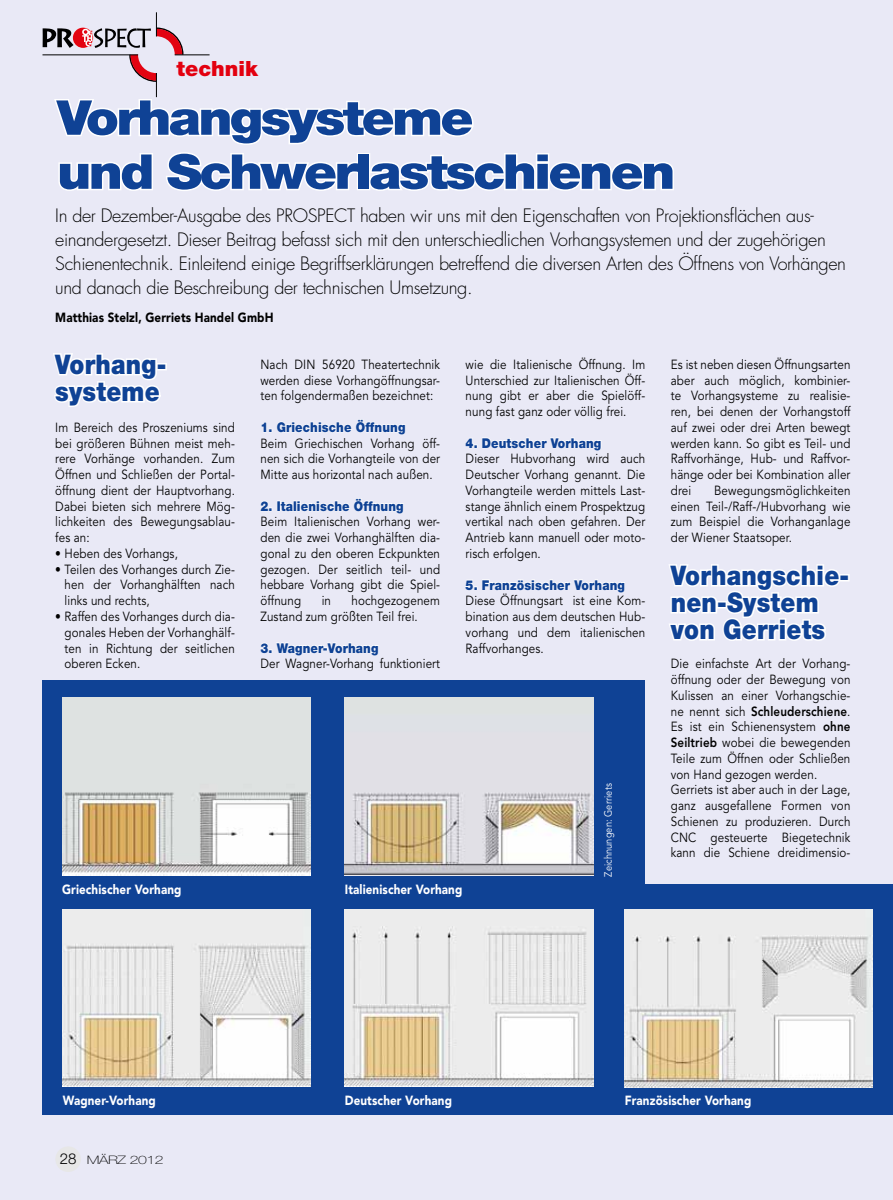
<style>
.page{position:relative;width:893px;height:1200px;background:#fff}
.page>*{position:absolute;margin:0;border:0;box-sizing:border-box;transform-origin:0 0}
.t1{font:900 48px/54px "Helvetica Neue";letter-spacing:-.05em;color:#0f4295;scale:1.1 1}
.t2{font:900 27px/27px "Helvetica Neue";letter-spacing:.01em;color:#0f4295;scale:.88 1}
.t3{font:900 21px "Helvetica Neue";color:#e3000f}
.t4{font:300 18px/24px "Futura";letter-spacing:-.02em;color:#000}
.t5{font:900 13.5px "Helvetica Neue";letter-spacing:.01em;color:#0f4295;scale:.88 1}
.t6{font:13.2px/15.8px "Avenir";letter-spacing:.01em;color:#000;text-align:justify;scale:.88 1}
.t7{font:900 13.2px "Avenir";letter-spacing:.01em;color:#fff;scale:.88 1}
.t8{font:900 13.2px "Avenir";letter-spacing:.01em;color:#000;scale:.88 1}
.t9{font:100 11.7px "Helvetica Neue";letter-spacing:-.025em;color:#000;scale:1.35 1}
.t10{font:10.5px "Avenir";letter-spacing:.01em;color:#fff;scale:.88 1}
.s1{font-weight:800}
.s2{font-weight:300;font-size:15px}
</style>
<div class="page">
<div style="left:0;top:0;width:893px;height:1199px;background:#e9e9f6"></div>
<div style="left:156px;top:363px;width:11px;height:7px;border:3px solid #fff"></div>
<svg style="left:53px;top:353px;width:110px;height:54px"></svg>
<div style="left:839px;top:574px;width:11px;height:7px;border:3px solid #fff"></div>
<svg style="left:669px;top:564px;width:173px;height:77px"></svg>
<svg style="left:465px;top:437px;width:136px;height:14px"></svg>
<svg style="left:465px;top:579px;width:160px;height:13px"></svg>
<svg style="left:261px;top:419px;width:145px;height:16px"></svg>
<svg style="left:260px;top:498px;width:144px;height:16px"></svg>
<svg style="left:260px;top:642px;width:119px;height:13px"></svg>
<div style="left:55px;top:1146px;width:26px;height:25px;background:#e7e7e7;border-radius:50%"></div>
<svg style="left:43px;top:13px;width:631px;height:178px"></svg>
<div style="left:583px;top:883px;width:310px;height:231px;background:#0f4295"></div>
<div style="left:43px;top:680px;width:602px;height:434px;background:#0f4295"></div>
<img style="left:62px;top:697px;width:249px;height:178px">
<img style="left:62px;top:909px;width:249px;height:177px">
<img style="left:345px;top:697px;width:249px;height:178px">
<img style="left:345px;top:909px;width:249px;height:177px">
<img style="left:624px;top:909px;width:249px;height:177px">
<h3 class="t3" style="left:177px;top:56px;width:83px">technik</h3>
<h1 class="t1" style="left:57px;top:90px;width:564px">Vorhangsysteme<br>und Schwerlastschienen</h1>
<p class="t4" style="left:55px;top:204px;width:792px">In der Dezember-Ausgabe des PROSPECT haben wir uns mit den Eigenschaften von Projektionsflächen aus&shy;einandergesetzt. Dieser Beitrag befasst sich mit den unterschiedlichen Vorhangsystemen und der zugehörigen Schienentechnik. Einleitend einige Begriffserklärungen betreffend die diversen Arten des Öffnens von Vorhängen und danach die Beschreibung der technischen Umsetzung.</p>
<p class="t8" style="left:55px;top:309px;width:249px">Matthias Stelzl, Gerriets Handel GmbH</p>
<h2 class="t2" style="left:55px;top:350px;width:128px">Vorhang&shy;systeme</h2>
<p class="t6" style="left:55px;top:419px;width:206px">Im Bereich des Proszeniums sind bei größeren Bühnen meist meh&shy;rere Vorhänge vorhanden. Zum Öffnen und Schließen der Portal&shy;öffnung dient der Hauptvorhang.<br>Dabei bieten sich mehrere Mög&shy;lichkeiten des Bewegungsablau&shy;fes an:</p>
<p class="t6" style="left:55px;top:545px;width:141px">• Heben des Vorhangs,</p>
<p class="t6" style="left:65px;top:561px;width:195px;text-indent:-9px">• Teilen des Vorhanges durch Zie&shy;hen der Vorhanghälften nach links und rechts,</p>
<p class="t6" style="left:65px;top:608px;width:195px;text-indent:-9px">• Raffen des Vorhanges durch dia&shy;gonales Heben der Vorhanghälf&shy;ten in Richtung der seitlichen oberen Ecken.</p>
<p class="t7" style="left:62px;top:880px;width:137px">Griechischer Vorhang</p>
<p class="t6" style="left:260px;top:356px;width:206px">Nach DIN 56920 Theatertechnik werden diese Vorhangöffnungsar&shy;ten folgendermaßen bezeichnet:</p>
<p class="t5" style="left:260px;top:419px;width:166px">1. Griechische Öffnung</p>
<p class="t6" style="left:260px;top:435px;width:206px">Beim Griechischen Vorhang öff&shy;nen sich die Vorhangteile von der Mitte aus horizontal nach außen.</p>
<p class="t5" style="left:260px;top:497px;width:164px">2. Italienische Öffnung</p>
<p class="t6" style="left:260px;top:514px;width:206px">Beim Italienischen Vorhang wer&shy;den die zwei Vorhanghälften dia&shy;gonal zu den oberen Eckpunkten gezogen. Der seitlich teil- und hebbare Vorhang gibt die Spiel&shy;öffnung</p>
<p class="t6" style="left:260px;top:593px;width:206px;text-indent:91px">hochgezogenem<br>Zustand zum größten Teil frei.</p>
<p class="t5" style="left:260px;top:639px;width:136px">3. Wagner-Vorhang</p>
<p class="t6" style="left:260px;top:656px;width:206px">Der Wagner-Vorhang funktioniert</p>
<p class="t6" style="left:322px;top:593px;width:12px">in</p>
<p class="t6" style="left:466px;top:356px;width:206px">wie die Italienische Öffnung. Im Unterschied zur Italienischen Öff&shy;nung gibt er aber die Spielöff&shy;nung fast ganz oder völlig frei.</p>
<p class="t5" style="left:466px;top:434px;width:156px">4. Deutscher Vorhang</p>
<p class="t6" style="left:466px;top:451px;width:206px">Dieser Hubvorhang wird auch Deutscher Vorhang genannt. Die Vorhangteile werden mittels Last&shy;stange ähnlich einem Prospektzug vertikal nach oben gefahren. Der Antrieb kann manuell oder moto&shy;risch erfolgen.</p>
<p class="t5" style="left:466px;top:576px;width:183px">5. Französischer Vorhang</p>
<p class="t6" style="left:466px;top:593px;width:206px">Diese Öffnungsart ist eine Kom&shy;bination aus dem deutschen Hub&shy;vorhang und dem italienischen Raffvorhanges.</p>
<p class="t10" style="left:602px;top:876px;width:107px;rotate:-90deg">Zeichnungen: Gerriets</p>
<p class="t7" style="left:345px;top:880px;width:135px">Italienischer Vorhang</p>
<p class="t6" style="left:671px;top:356px;width:206px">Es ist neben diesen Öffnungsarten aber auch möglich, kombinier&shy;te Vorhangsysteme zu realisie&shy;ren, bei denen der Vorhangstoff auf zwei oder drei Arten bewegt werden kann. So gibt es Teil- und Raffvorhänge, Hub- und Raffvor&shy;hänge oder bei Kombination aller drei</p>
<p class="t6" style="left:671px;top:482px;width:206px;text-indent:43px">Bewegungsmöglichkeiten einen Teil-/Raff-/Hubvorhang wie zum Beispiel die Vorhanganlage der Wiener Staatsoper.</p>
<h2 class="t2" style="left:671px;top:561px;width:204px">Vorhangschie&shy;nen-System von Gerriets</h2>
<p class="t6" style="left:671px;top:656px;width:206px;text-align:left">Die einfachste Art der Vorhang&shy;öffnung oder der Bewegung von<br>Kulissen an einer Vorhangschie&shy;ne nennt sich <span class="s1">Schleuderschiene</span>.<br>Es ist ein Schienensystem <span class="s1">ohne<br>Seiltrieb</span> wobei die bewegenden<br>Teile zum Öffnen oder Schließen von Hand gezogen werden.<br>Gerriets ist aber auch in der Lage, ganz ausgefallene Formen von<br>Schienen zu produzieren. Durch<br>CNC gesteuerte Biegetechnik kann die Schiene dreidimensio-</p>
<p class="t7" style="left:63px;top:1091px;width:107px">Wagner-Vorhang</p>
<p class="t9" style="left:60px;top:1152px;width:78px"><span class="s2">28</span> März 2012</p>
<p class="t7" style="left:345px;top:1092px;width:123px">Deutscher Vorhang</p>
<p class="t7" style="left:625px;top:1092px;width:145px">Französischer Vorhang</p>
</div>
